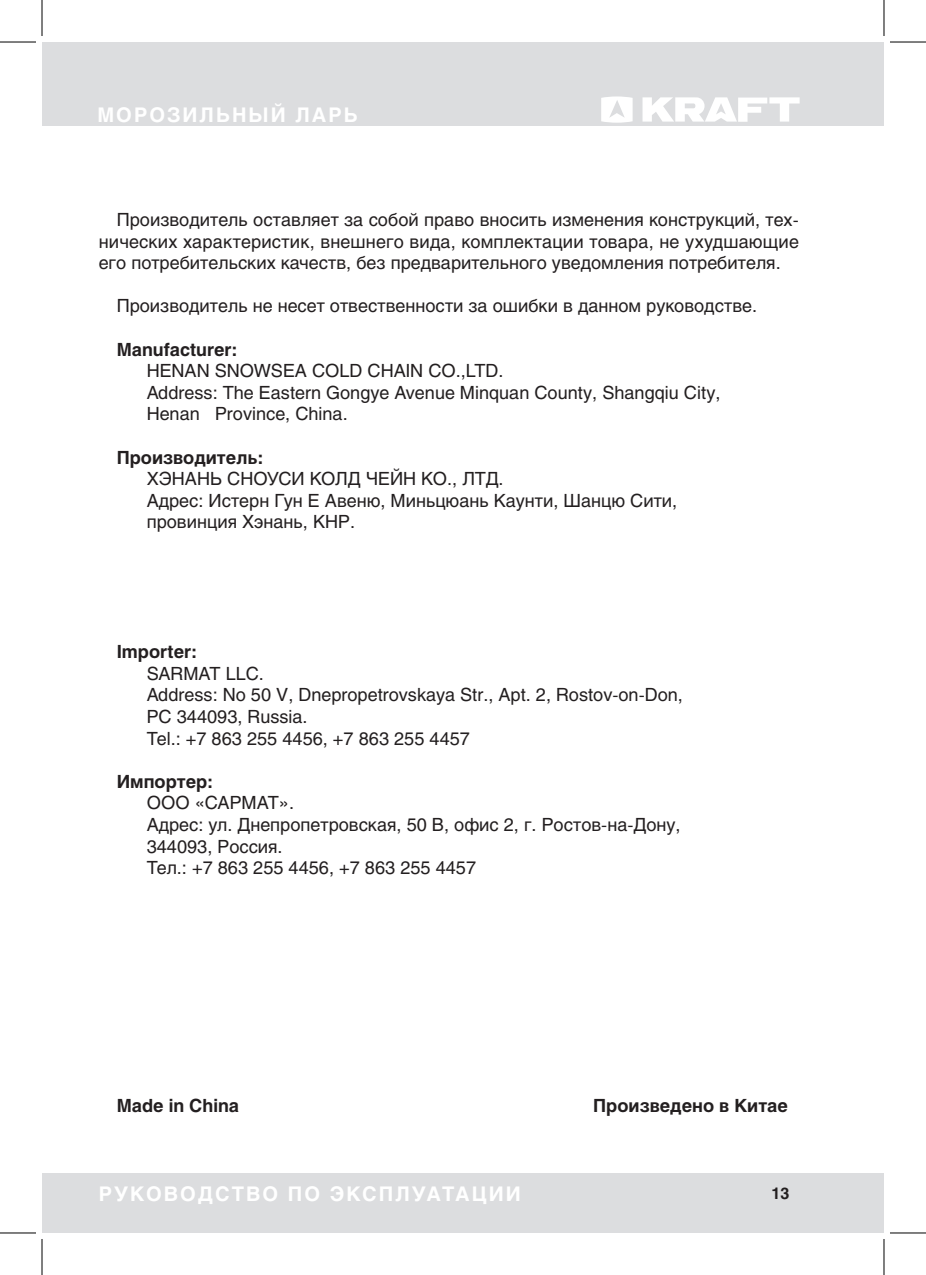
<style>
.page{position:relative;width:926px;height:1275px;background:#fff}
.page>*{position:absolute;margin:0;border:0;box-sizing:border-box;transform-origin:0 0}
.t1{font:700 20px "Helios";letter-spacing:.1em;color:#fff}
.t2{font:18px/21.6px "Helios";color:#231f20}
.t3{font:700 18px "Helios";color:#231f20}
.t4{font:700 16px "Helios";color:#231f20}
</style>
<div class="page">
<div style="left:42px;top:42px;width:842px;height:84px;background:#dcdddf"></div>
<div style="left:42px;top:1172px;width:842px;height:61px;background:#dcdddf"></div>
<svg style="left:601px;top:96px;width:32px;height:27px"></svg>
<svg style="left:642px;top:97px;width:158px;height:25px"></svg>
<hr style="left:0;top:42px;width:36px;height:1px;background:#000">
<hr style="left:890px;top:42px;width:36px;height:1px;background:#000">
<hr style="left:0;top:1232px;width:36px;height:1px;background:#000">
<hr style="left:890px;top:1232px;width:36px;height:1px;background:#000">
<hr style="left:42px;top:0;width:1px;height:36px;background:#000">
<hr style="left:42px;top:1239px;width:1px;height:36px;background:#000">
<hr style="left:884px;top:0;width:1px;height:36px;background:#000">
<hr style="left:884px;top:1239px;width:1px;height:36px;background:#000">
<p class="t1" style="left:97px;top:103px;width:262px">МОРОЗИЛЬНЫЙ ЛАРЬ</p>
<p class="t2" style="left:99px;top:209px;width:702px;text-align:justify;text-indent:18px">Производитель оставляет за собой право вносить изменения конструкций, тех&shy;нических характеристик, внешнего вида, комплектации товара, не ухудшающие его потребительских качеств, без предварительного уведомления потребителя.</p>
<p class="t2" style="left:117px;top:295px;width:642px">Производитель не несет отвественности за ошибки в данном руководстве.</p>
<p class="t3" style="left:117px;top:339px;width:122px">Manufacturer:</p>
<p class="t2" style="left:147px;top:360px;width:575px">HENAN SNOWSEA COLD CHAIN CO.,LTD.<br>Address: The Eastern Gongye Avenue Minquan County, Shangqiu City,<br>Henan Province, China.</p>
<p class="t3" style="left:117px;top:447px;width:148px">Производитель:</p>
<p class="t2" style="left:147px;top:468px;width:532px">ХЭНАНЬ СНОУСИ КОЛД ЧЕЙН КО., ЛТД.<br>Адрес: Истерн Гун Е Авеню, Миньцюань Каунти, Шанцю Сити, провинция Хэнань, КНР.</p>
<p class="t3" style="left:117px;top:641px;width:82px">Importer:</p>
<p class="t2" style="left:147px;top:662px;width:538px">SARMAT LLC.<br>Address: No 50 V, Dnepropetrovskaya Str., Apt. 2, Rostov-on-Don, PC 344093, Russia.<br>Tel.: +7 863 255 4456, +7 863 255 4457</p>
<p class="t3" style="left:117px;top:771px;width:98px">Импортер:</p>
<p class="t2" style="left:147px;top:792px;width:535px">ООО «САРМАТ».<br>Адрес: ул. Днепропетровская, 50 В, офис 2, г. Ростов-на-Дону,<br>344093, Россия.<br>Тел.: +7 863 255 4456, +7 863 255 4457</p>
<p class="t3" style="left:117px;top:1095px;width:124px">Made in China</p>
<p class="t3" style="left:593px;top:1095px;width:196px">Произведено в Китае</p>
<p class="t1" style="left:99px;top:1182px;width:424px">РУКОВОДСТВО ПО ЭКСПЛУАТАЦИИ</p>
<p class="t4" style="left:771px;top:1183px;width:19px">13</p>
</div>
